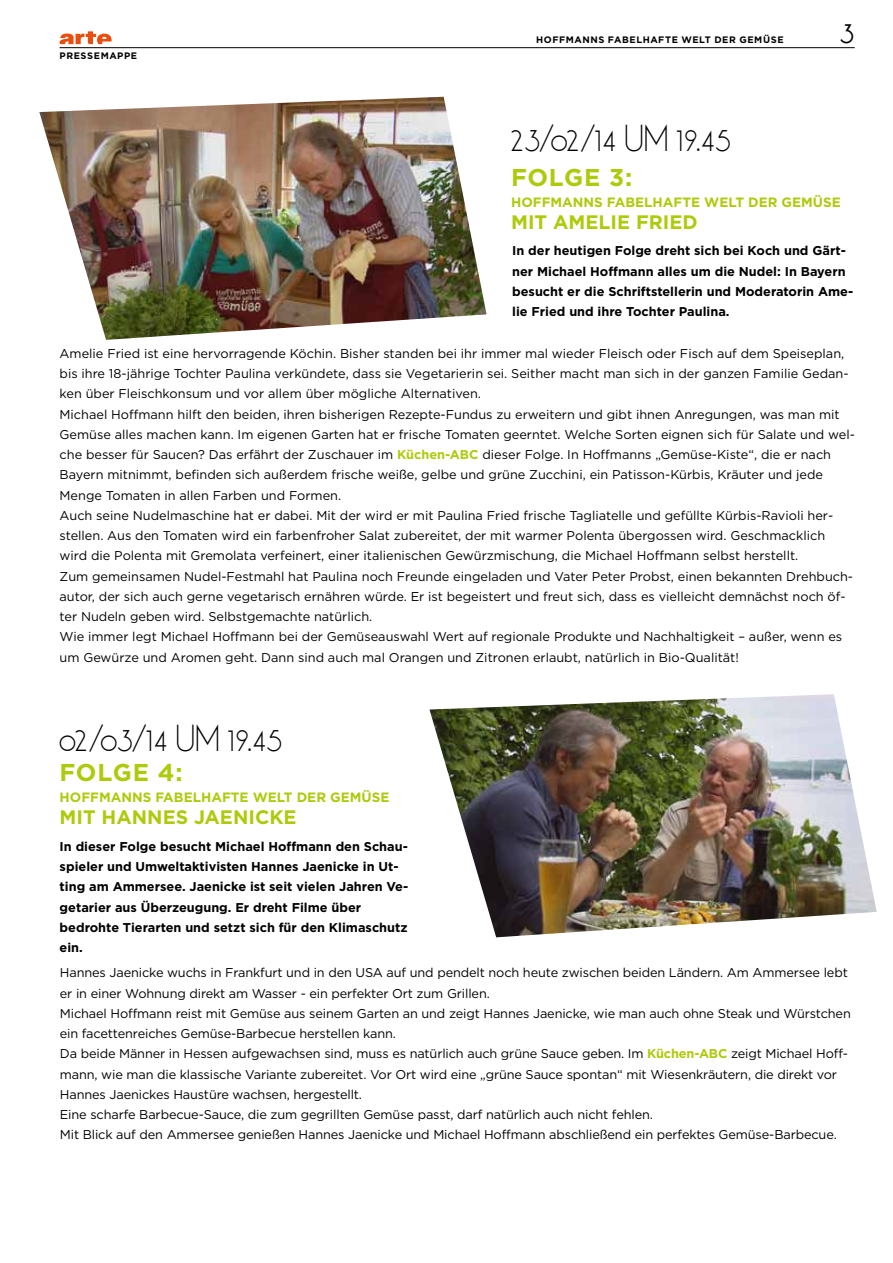
<style>
.page{position:relative;width:893px;height:1263px;background:#fff}
.page>*{position:absolute;margin:0;border:0;box-sizing:border-box;transform-origin:0 0}
.t1{font:28.5px "Oksana 2010 light win";letter-spacing:-.06em;color:#000}
.t2{font:25.5px "Oksana 2010 regular win";color:#000}
.t3{font:700 24.3px "Gotham";letter-spacing:.035em;color:#afca0b}
.t4{font:700 19.5px "Gotham";color:#afca0b}
.t5{font:700 13.5px "Gotham";color:#afca0b}
.t6{font:12.75px/20.2px "Gotham";color:#000}
.t7{font:700 12.75px/20.2px "Gotham";color:#000}
.t8{font:700 9.3px "Gotham";letter-spacing:.06em;color:#000}
.s1{font-weight:700;color:#afca0b}
</style>
<div class="page">
<svg style="left:59px;top:31px;width:53px;height:13px"></svg>
<hr style="left:60px;top:47px;width:795px;height:1px;background:#000">
<img style="left:39px;top:97px;width:448px;height:243px">
<img style="left:429px;top:694px;width:448px;height:243px">
<p class="t8" style="left:60px;top:49px;width:79px">Pressemappe</p>
<p class="t8" style="left:536px;top:34px;width:249px">Hoffmanns fabelhafte welt der gemüse</p>
<h2 class="t2" style="left:839px;top:14px;width:17px">3</h2>
<h1 class="t1" style="left:511px;top:118px;width:222px">23/02/14 UM 19.45</h1>
<h3 class="t3" style="left:511px;top:161px;width:123px">Folge 3:</h3>
<p class="t5" style="left:511px;top:193px;width:331px">hoffmanns fabelhafte Welt der Gemüse</p>
<h3 class="t4" style="left:511px;top:210px;width:188px">mit Amelie fried</h3>
<p class="t7" style="left:512px;top:241px;width:343px">I n der heutigen Folge dreht sich bei Koch und Gärt&shy;ner M ichael Hoffmann alles um die N udel: I n Bayern besucht er die Schriftstellerin und Moderatorin Ame&shy;lie Fried und ihre Tochter Paulina.</p>
<p class="t6" style="left:60px;top:343px;width:797px">Amelie Fried ist eine hervorragende Köchin. Bisher standen bei ihr immer mal wieder Fleisch oder Fisch auf dem Speiseplan, bis ihre 18-jährige Tochter Paulina verkündete, dass sie Vegetarierin sei. Seither macht man sich in der ganzen Familie Gedan&shy;ken über Fleischkonsum und vor allem über mögliche Alternativen.<br>M ichael Hoffmann hilft den beiden, ihren bisherigen Rezepte-Fundus zu erweitern und gibt ihnen Anregungen, was man mit Gemüse alles machen kann. I m eigenen Garten hat er frische Tomaten geerntet. Welche Sorten eignen sich für Salate und wel&shy;che besser für Saucen? Das erfährt der Zuschauer im <span class="s1">Küchen-ABC</span></p>
<p class="t6" style="left:60px;top:444px;width:795px;text-indent:423px">dieser Folge. I n Hoffmanns „Gemüse-Kiste“, die er nach Bayern mitnimmt, befinden sich außerdem frische weiße, gelbe und grüne Zucchini, ein Patisson-Kürbis, Kräuter und jede Menge Tomaten in allen Farben und Formen.<br>Auch seine N udelmaschine hat er dabei. M it der wird er mit Paulina Fried frische Tagliatelle und gefüllte Kürbis-Ravioli her&shy;stellen. Aus den Tomaten wird ein farbenfroher Salat zubereitet, der mit warmer Polenta übergossen wird. Geschmacklich wird die Polenta mit Gremolata verfeinert, einer italienischen Gewürzmischung, die M ichael Hoffmann selbst herstellt.<br>Zum gemeinsamen N udel-Festmahl hat Paulina noch Freunde eingeladen und Vater Peter Probst, einen bekannten Drehbuch&shy;autor, der sich auch gerne vegetarisch ernähren würde. Er ist begeistert und freut sich, dass es vielleicht demnächst noch öf&shy;ter N udeln geben wird. Selbstgemachte natürlich.<br>Wie immer legt M ichael Hoffmann bei der Gemüseauswahl Wert auf regionale Produkte und Nachhaltigkeit – außer, wenn es um Gewürze und Aromen geht. Dann sind auch mal Orangen und Zitronen erlaubt, natürlich in Bio-Qualität!</p>
<h1 class="t1" style="left:59px;top:718px;width:225px">02/03/14 UM 19.45</h1>
<h3 class="t3" style="left:60px;top:756px;width:124px">folge 4:</h3>
<p class="t5" style="left:60px;top:788px;width:331px">hoffmanns fabelhafte Welt der Gemüse</p>
<h3 class="t4" style="left:60px;top:804px;width:239px">mit Hannes jaenicke</h3>
<p class="t7" style="left:60px;top:836px;width:350px">I n dieser Folge besucht M ichael Hoffmann den Schau&shy;spieler und Umweltaktivisten Hannes Jaenicke in Ut&shy;ting am Ammersee. Jaenicke ist seit vielen Jahren Ve&shy;getarier aus Überzeugung. Er dreht Filme über bedrohte Tierarten und setzt sich für den Klimaschutz ein.</p>
<p class="t6" style="left:60px;top:962px;width:792px;text-indent:327px">auf und pendelt noch heute zwischen beiden Ländern. Am Ammersee lebt er in einer Wohnung direkt am Wasser - ein perfekter Ort zum Grillen.<br>M ichael Hoffmann reist mit Gemüse aus seinem Garten an und zeigt Hannes Jaenicke, wie man auch ohne Steak und Würstchen ein facettenreiches Gemüse-Barbecue herstellen kann.<br>Da beide Männer in Hessen aufgewachsen sind, muss es natürlich auch grüne Sauce geben. I m <span class="s1">Küchen-ABC</span></p>
<p class="t6" style="left:60px;top:962px;width:306px">Hannes Jaenicke wuchs in Frankfurt und in den USA</p>
<p class="t6" style="left:60px;top:1043px;width:790px;text-indent:671px">zeigt M ichael Hoff&shy;mann, wie man die klassische Variante zubereitet. Vor Ort wird eine „grüne Sauce spontan“ mit Wiesenkräutern, die direkt vor Hannes Jaenickes Haustüre wachsen, hergestellt.<br>Eine scharfe Barbecue-Sauce, die zum gegrillten Gemüse passt, darf natürlich auch nicht fehlen.<br>M it Blick auf den Ammersee genießen Hannes Jaenicke und M ichael Hoffmann abschließend ein perfektes Gemüse-Barbecue.</p>
</div>
